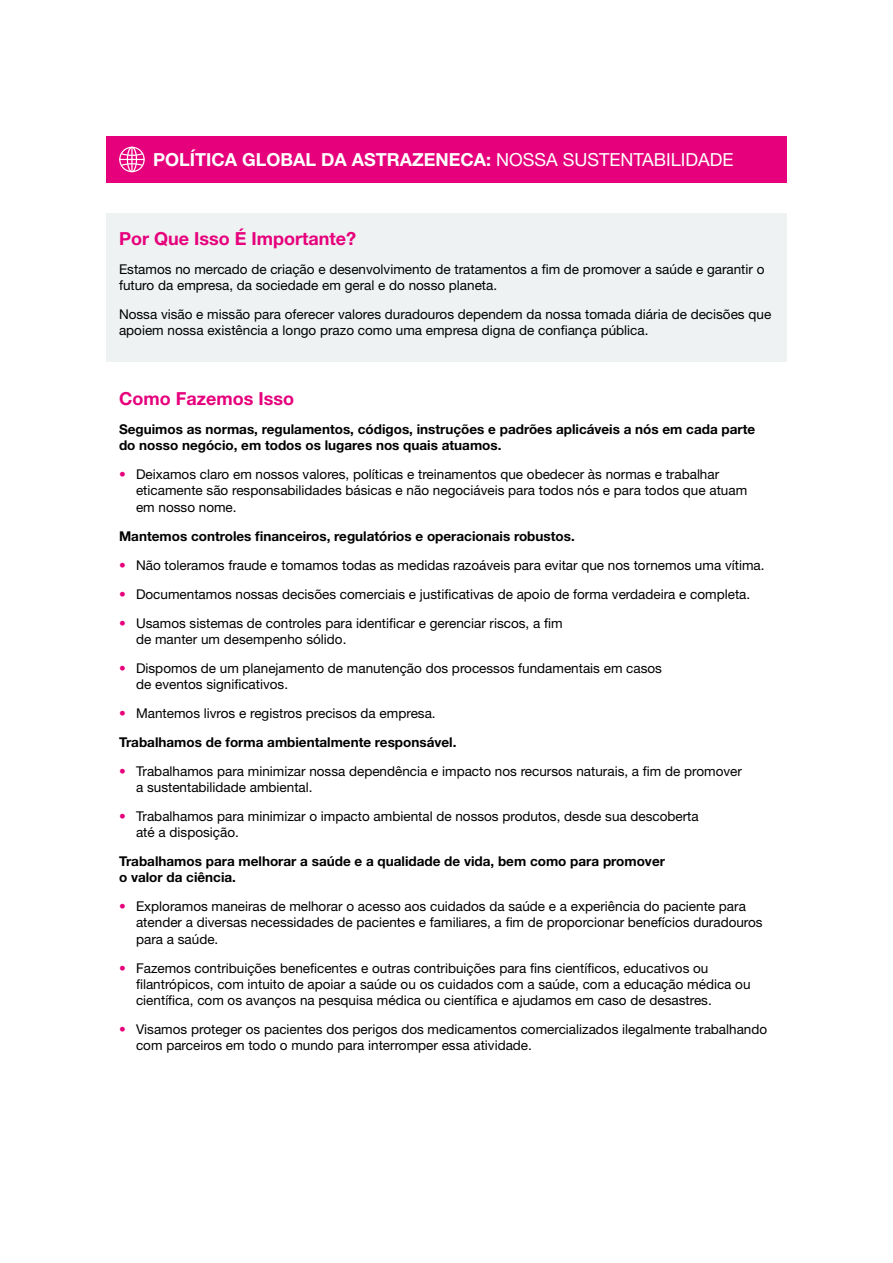
<style>
.page{position:relative;width:893px;height:1263px;background:#fff}
.page>*{position:absolute;margin:0;border:0;box-sizing:border-box;transform-origin:0 0}
.t1{font:700 18px "Helvetica Neue LT Std";color:#fff}
.t2{font:700 18px "Helvetica Neue LT Std";color:#e6007c}
.t3{font:13.5px/16.2px "Helvetica Neue LT Std";color:#000}
.t4{font:700 13.5px/16.2px "Helvetica Neue LT Std";color:#000}
.s1{font-weight:400}
.s2{color:#e6007c}
.s3{font-weight:400;color:#e6007c}
</style>
<div class="page">
<div style="left:106px;top:136px;width:681px;height:47px;background:#e6007c"></div>
<div style="left:106px;top:213px;width:681px;height:148px;background:#eef2f2"></div>
<svg style="left:119px;top:146px;width:26px;height:27px"></svg>
<h1 class="t1" style="left:153px;top:148px;width:582px">POLÍTICA GLOBAL DA ASTRAZENECA: <span class="s1">NOSSA SUSTENTABILIDADE</span></h1>
<h1 class="t2" style="left:119px;top:227px;width:238px">Por Que Isso É Importante?</h1>
<p class="t3" style="left:119px;top:260px;width:647px">Estamos no mercado de criação e desenvolvimento de tratamentos a fim de promover a saúde e garantir o futuro da empresa, da sociedade em geral e do nosso planeta.</p>
<p class="t3" style="left:119px;top:306px;width:654px">Nossa visão e missão para oferecer valores duradouros dependem da nossa tomada diária de decisões que apoiem nossa existência a longo prazo como uma empresa digna de confiança pública.</p>
<h1 class="t2" style="left:119px;top:388px;width:176px">Como Fazemos Isso</h1>
<p class="t4" style="left:119px;top:421px;width:638px">Seguimos as normas, regulamentos, códigos, instruções e padrões aplicáveis a nós em cada parte do nosso negócio, em todos os lugares nos quais atuamos.</p>
<p class="t3" style="left:136px;top:466px;width:613px;text-indent:-17px"><span class="s2">•</span> Deixamos claro em nossos valores, políticas e treinamentos que obedecer às normas e trabalhar eticamente são responsabilidades básicas e não negociáveis para todos nós e para todos que atuam em nosso nome.</p>
<p class="t4" style="left:119px;top:527px;width:457px">Mantemos controles financeiros, regulatórios e operacionais robustos.</p>
<p class="t3" style="left:119px;top:556px;width:647px"><span class="s2">•</span> Não toleramos fraude e tomamos todas as medidas razoáveis para evitar que nos tornemos uma vítima.</p>
<p class="t3" style="left:119px;top:585px;width:633px"><span class="s2">•</span> Documentamos nossas decisões comerciais e justificativas de apoio de forma verdadeira e completa.</p>
<p class="t3" style="left:136px;top:614px;width:428px;text-indent:-17px"><span class="s2">•</span> Usamos sistemas de controles para identificar e gerenciar riscos, a fim de manter um desempenho sólido.</p>
<p class="t3" style="left:136px;top:660px;width:527px;text-indent:-17px"><span class="s2">•</span> Dispomos de um planejamento de manutenção dos processos fundamentais em casos de eventos significativos.</p>
<p class="t4" style="left:119px;top:698px;width:339px;line-height:29px"><span class="s3">•</span> <span class="s1">Mantemos livros e registros precisos da empresa.<br></span>Trabalhamos de forma ambientalmente responsável.</p>
<p class="t3" style="left:136px;top:763px;width:607px;text-indent:-17px"><span class="s2">•</span> Trabalhamos para minimizar nossa dependência e impacto nos recursos naturais, a fim de promover a sustentabilidade ambiental.</p>
<p class="t3" style="left:136px;top:808px;width:564px;text-indent:-17px"><span class="s2">•</span> Trabalhamos para minimizar o impacto ambiental de nossos produtos, desde sua descoberta até a disposição.</p>
<p class="t4" style="left:119px;top:853px;width:547px">Trabalhamos para melhorar a saúde e a qualidade de vida, bem como para promover o valor da ciência.</p>
<p class="t3" style="left:136px;top:898px;width:628px;text-indent:-17px"><span class="s2">•</span> Exploramos maneiras de melhorar o acesso aos cuidados da saúde e a experiência do paciente para atender a diversas necessidades de pacientes e familiares, a fim de proporcionar benefícios duradouros para a saúde.</p>
<p class="t3" style="left:136px;top:959px;width:616px;text-indent:-17px"><span class="s2">•</span> Fazemos contribuições beneficentes e outras contribuições para fins científicos, educativos ou filantrópicos, com intuito de apoiar a saúde ou os cuidados com a saúde, com a educação médica ou científica, com os avanços na pesquisa médica ou científica e ajudamos em caso de desastres.</p>
<p class="t3" style="left:136px;top:1021px;width:633px;text-indent:-17px"><span class="s2">•</span> Visamos proteger os pacientes dos perigos dos medicamentos comercializados ilegalmente trabalhando com parceiros em todo o mundo para interromper essa atividade.</p>
</div>
